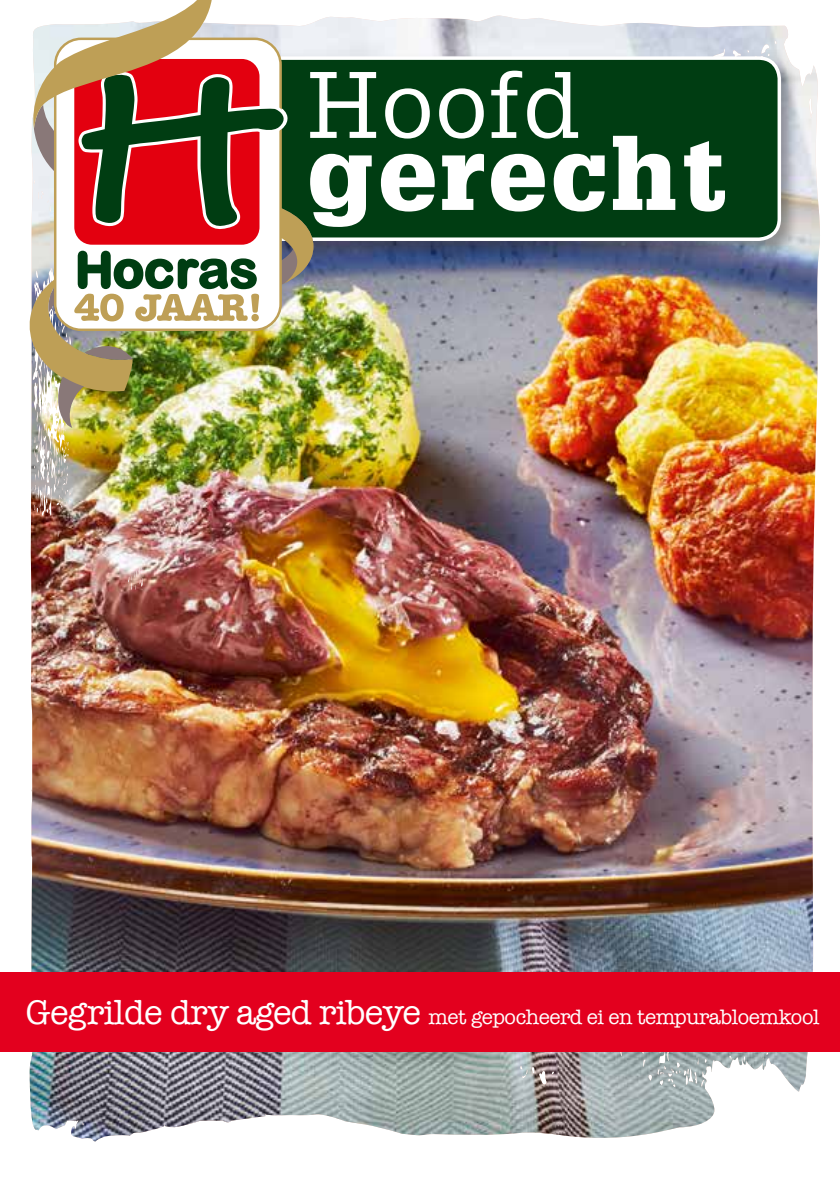
<style>
.page{position:relative;width:840px;height:1191px;background:#fff}
.page>*{position:absolute;margin:0;border:0;box-sizing:border-box;transform-origin:0 0}
.t1{font:900 100px "Glypha 75";letter-spacing:.05em;color:#fff}
.t2{font:92px "Glypha 55 Roman";letter-spacing:.03em;color:#fff}
.t3{font:21px "American Typewriter";letter-spacing:-.02em;color:#fff}
.s1{font-size:35px}
</style>
<div class="page">
<img style="left:496px;top:15px;width:323px;height:1077px">
<img style="left:29px;top:16px;width:704px;height:1125px">
<div style="left:211px;top:53px;width:588px;height:207px;background:#000;opacity:.35"></div>
<div style="left:216px;top:58px;width:562px;height:181px;background:#003d12;border-radius:21px"></div>
<div style="left:214px;top:56px;width:566px;height:185px;border:3px solid #fff;border-radius:21px"></div>
<div style="left:0;top:972px;width:839px;height:80px;background:#e3001e"></div>
<img style="left:29px;top:0;width:284px;height:428px">
<h2 class="t2" style="left:307px;top:50px;width:273px">Hoofd</h2>
<h1 class="t1" style="left:307px;top:114px;width:420px">gerecht</h1>
<p class="t3" style="left:26px;top:1005px;width:794px"><span class="s1">Gegrilde dry aged ribeye</span> met gepocheerd ei en tempurabloemkool</p>
</div>
